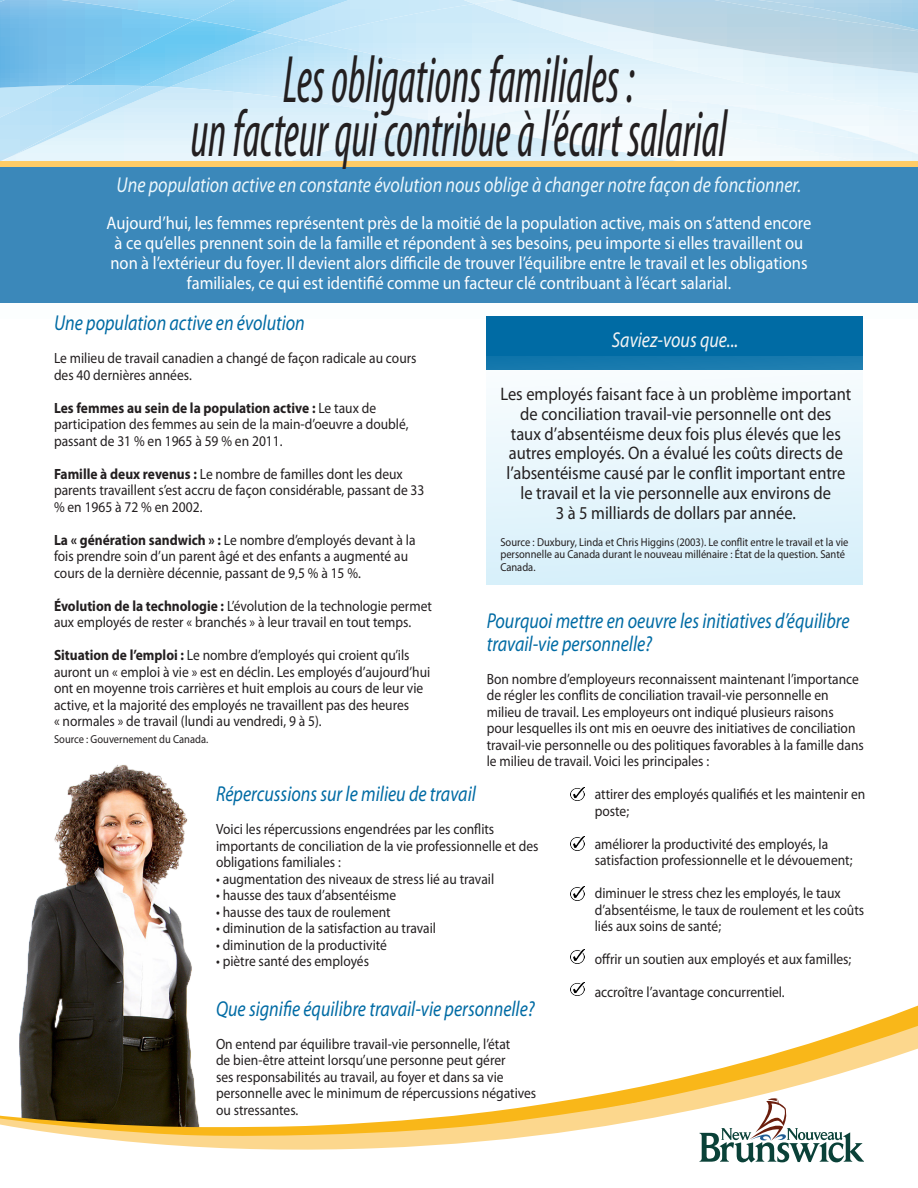
<style>
.page{position:relative;width:918px;height:1188px;background:#fff}
.page>*{position:absolute;margin:0;border:0;box-sizing:border-box;transform-origin:0 0}
.t1{font:italic condensed 67.5px/54px "Myriad Pro";color:#231f20;text-align:center;scale:.67 1}
.Paragraph_Style_1{font:italic 21.6px/22.5px "Myriad Pro";color:#006ba4;scale:.83 1}
.Paragraph_Style_1-2{font:italic 21.6px "Myriad Pro";color:#ecf7fc;scale:.83 1}
.t2{font:italic 21.6px "Myriad Pro";color:#f2f3f4;scale:.83 1}
.t3{font:18.15px "Myriad Pro";color:#fff;scale:.91 1}
.t4{font:18.15px/19.8px "Myriad Pro";color:#231f20;text-align:center;scale:.91 1}
.t5{font:14.85px/16.5px "Myriad Pro";color:#231f20;scale:.91 1}
.t6{font:11.55px/12.6px "Myriad Pro";color:#231f20;scale:.91 1}
.s1{font-weight:700}
</style>
<div class="page">
<img style="left:26px;top:764px;width:166px;height:213px">
<svg style="left:24px;top:977px;width:167px;height:22px"></svg>
<svg style="left:0;top:999px;width:918px;height:151px"></svg>
<svg style="left:0;top:0;width:918px;height:161px;background:#c9e7f6"></svg>
<div style="left:0;top:162px;width:918px;height:140px;background:#3b88ba"></div>
<div style="left:487px;top:316px;width:376px;height:54px;background:#006ba4"></div>
<svg style="left:487px;top:356px;width:376px;height:229px;fill:#e6f5fc"></svg>
<svg style="left:699px;top:1098px;width:165px;height:65px"></svg>
<div style="left:0;top:161px;width:918px;height:6px;background:#fc6"></div>
<img style="left:570px;top:787px;width:15px;height:14px">
<img style="left:570px;top:837px;width:15px;height:14px">
<img style="left:570px;top:887px;width:15px;height:14px">
<img style="left:570px;top:949px;width:15px;height:14px">
<img style="left:570px;top:982px;width:15px;height:14px">
<p class="t1" style="left:191px;top:52px;width:802px">Les obligations familiales :<br>un facteur qui contribue à l’écart salarial</p>
<p class="Paragraph_Style_1-2" style="left:117px;top:171px;width:827px">Une population active en constante évolution nous oblige à changer notre façon de fonctionner.</p>
<p class="t3" style="left:107px;top:212px;width:776px">Aujourd’hui, les femmes représentent près de la moitié de la population active, mais on s’attend encore</p>
<p class="t3" style="left:115px;top:232px;width:758px">à ce qu’elles prennent soin de la famille et répondent à ses besoins, peu importe si elles travaillent ou</p>
<p class="t3" style="left:110px;top:252px;width:768px">non à l’extérieur du foyer. Il devient alors difficile de trouver l’équilibre entre le travail et les obligations</p>
<p class="t3" style="left:187px;top:271px;width:599px">familiales, ce qui est identifié comme un facteur clé contribuant à l’écart salarial.</p>
<p class="Paragraph_Style_1" style="left:54px;top:311px;width:304px">Une population active en évolution</p>
<p class="t5" style="left:54px;top:350px;width:400px">Le milieu de travail canadien a changé de façon radicale au cours des 40 dernières années.</p>
<p class="t5" style="left:54px;top:399px;width:391px"><span class="s1">Les femmes au sein de la population active :</span> Le taux de participation des femmes au sein de la main-d’oeuvre a doublé, passant de 31 % en 1965 à 59 % en 2011.</p>
<p class="t5" style="left:54px;top:465px;width:409px"><span class="s1">Famille à deux revenus :</span> Le nombre de familles dont les deux parents travaillent s’est accru de façon considérable, passant de 33 % en 1965 à 72 % en 2002.</p>
<p class="t5" style="left:54px;top:531px;width:399px"><span class="s1">La « génération sandwich » :</span> Le nombre d’employés devant à la fois prendre soin d’un parent âgé et des enfants a augmenté au cours de la dernière décennie, passant de 9,5 % à 15 %.</p>
<p class="t5" style="left:54px;top:597px;width:417px"><span class="s1">Évolution de la technologie :</span> L’évolution de la technologie permet aux employés de rester « branchés » à leur travail en tout temps.</p>
<p class="t5" style="left:54px;top:647px;width:415px"><span class="s1">Situation de l’emploi :</span> Le nombre d’employés qui croient qu’ils auront un « emploi à vie » est en déclin. Les employés d’aujourd’hui ont en moyenne trois carrières et huit emplois au cours de leur vie active, et la majorité des employés ne travaillent pas des heures</p>
<p class="t5" style="left:54px;top:713px;width:296px">« normales » de travail (lundi au vendredi, 9 à 5).</p>
<p class="t6" style="left:54px;top:732px;width:171px">Source : Gouvernement du Canada.</p>
<p class="t2" style="left:612px;top:327px;width:154px">Saviez-vous que...</p>
<p class="t4" style="left:501px;top:384px;width:387px">Les employés faisant face à un problème important de conciliation travail-vie personnelle ont des<br>taux d’absentéisme deux fois plus élevés que les autres employés. On a évalué les coûts directs de l’absentéisme causé par le conflit important entre le travail et la vie personnelle aux environs de</p>
<p class="t4" style="left:556px;top:503px;width:265px">3 à 5 milliards de dollars par année.</p>
<p class="t6" style="left:500px;top:536px;width:384px">Source : Duxbury, Linda et Chris Higgins (2003). Le conflit entre le travail et la vie personnelle au Canada durant le nouveau millénaire : État de la question. Santé<br>Canada.</p>
<p class="Paragraph_Style_1" style="left:487px;top:609px;width:439px">Pourquoi mettre en oeuvre les initiatives d’équilibre travail-vie personnelle?</p>
<p class="t5" style="left:487px;top:670px;width:416px">Bon nombre d’employeurs reconnaissent maintenant l’importance de régler les conflits de conciliation travail‑vie personnelle en milieu de travail. Les employeurs ont indiqué plusieurs raisons pour lesquelles ils ont mis en oeuvre des initiatives de conciliation travail-vie personnelle ou des politiques favorables à la famille dans le milieu de travail. Voici les principales :</p>
<p class="t5" style="left:595px;top:786px;width:299px">attirer des employés qualifiés et les maintenir en poste;</p>
<p class="t5" style="left:595px;top:835px;width:285px">améliorer la productivité des employés, la satisfaction professionnelle et le dévouement;</p>
<p class="t5" style="left:595px;top:885px;width:298px">diminuer le stress chez les employés, le taux d’absentéisme, le taux de roulement et les coûts liés aux soins de santé;</p>
<p class="t5" style="left:595px;top:951px;width:284px">offrir un soutien aux employés et aux familles;</p>
<p class="t5" style="left:595px;top:984px;width:210px">accroître l’avantage concurrentiel.</p>
<p class="Paragraph_Style_1" style="left:216px;top:782px;width:315px">Répercussions sur le milieu de travail</p>
<p class="t5" style="left:216px;top:821px;width:356px">Voici les répercussions engendrées par les conflits importants de conciliation de la vie professionnelle et des obligations familiales :</p>
<p class="t5" style="left:216px;top:870px;width:307px">• augmentation des niveaux de stress lié au travail</p>
<p class="t5" style="left:216px;top:887px;width:200px">• hausse des taux d’absentéisme</p>
<p class="t5" style="left:216px;top:903px;width:194px">• hausse des taux de roulement</p>
<p class="t5" style="left:216px;top:920px;width:243px">• diminution de la satisfaction au travail</p>
<p class="t5" style="left:216px;top:936px;width:189px">• diminution de la productivité</p>
<p class="t5" style="left:216px;top:953px;width:170px">• piètre santé des employés</p>
<p class="Paragraph_Style_1" style="left:216px;top:997px;width:386px">Que signifie équilibre travail-vie personnelle?</p>
<p class="t5" style="left:216px;top:1035px;width:353px">On entend par équilibre travail-vie personnelle, l’état<br>de bien-être atteint lorsqu’une personne peut gérer<br>ses responsabilités au travail, au foyer et dans sa vie personnelle avec le minimum de répercussions négatives ou stressantes.</p>
</div>
